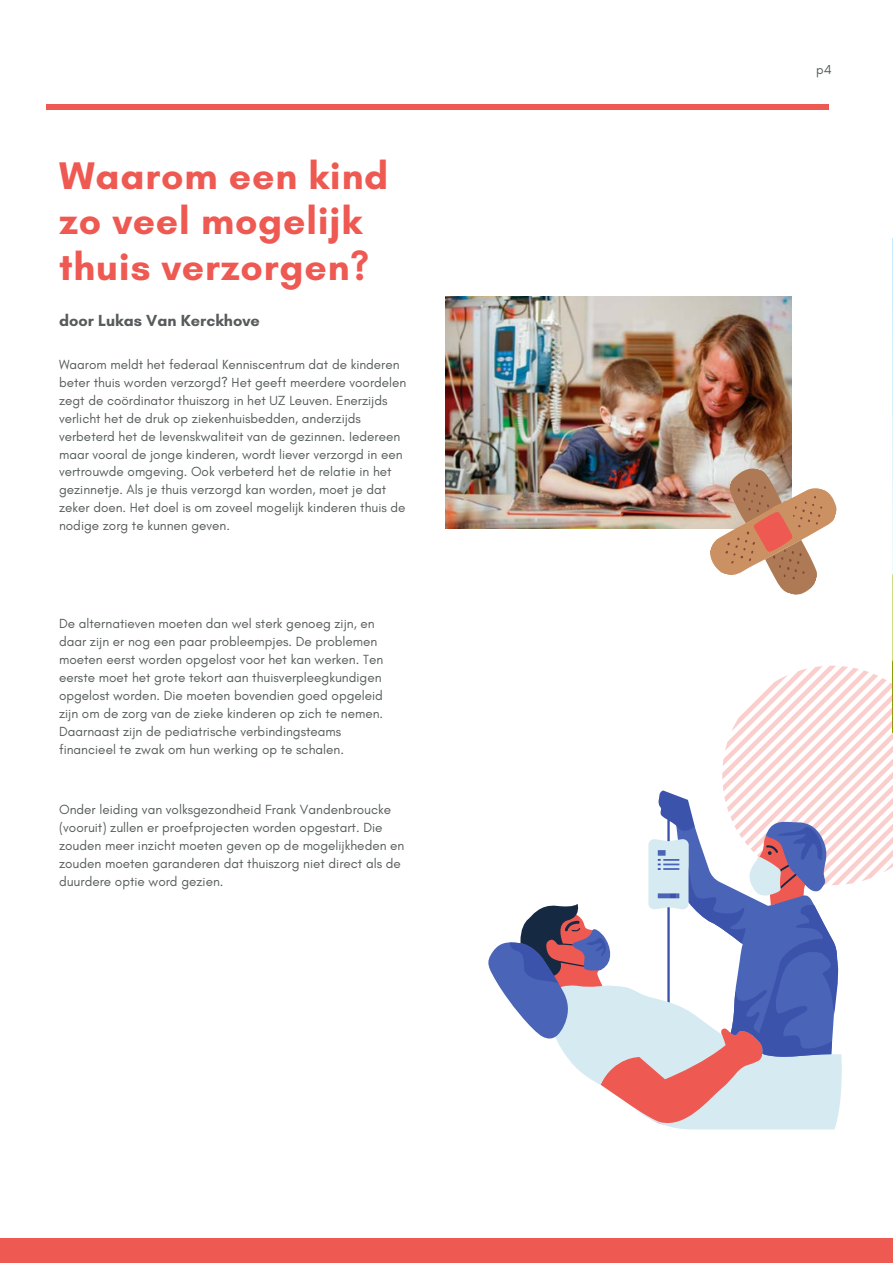
<style>
.page{position:relative;width:893px;height:1264px;background:#fff}
.page>*{position:absolute;margin:0;border:0;box-sizing:border-box;transform-origin:0 0}
.t1{font:700 39.15px/45.6px "Glacial Indifference";letter-spacing:.02em;color:#ee5952}
.t2{font:700 16.35px "Glacial Indifference";color:#565b5b}
.t3{font:13.5px/18px "Glacial Indifference";color:#565b5b}
.t4{font:13.2px "Glacial Indifference";color:#565b5b}
</style>
<div class="page">
<img style="left:892px;top:238px;width:1px;height:495px">
<div style="left:0;top:1237px;width:892px;height:25px;background:#ee5952"></div>
<div style="left:46px;top:104px;width:782px;height:6px;background:#ee5952"></div>
<img style="left:445px;top:297px;width:346px;height:231px">
<svg style="left:704px;top:462px;width:133px;height:133px"></svg>
<svg style="left:722px;top:665px;width:170px;height:220px"></svg>
<svg style="left:569px;top:834px;width:272px;height:295px;fill:#d6eaf2"></svg>
<svg style="left:488px;top:942px;width:351px;height:117px"></svg>
<svg style="left:509px;top:790px;width:331px;height:266px"></svg>
<h1 class="t1" style="left:59px;top:152px;width:331px">Waarom een kind zo veel mogelijk thuis verzorgen?</h1>
<p class="t2" style="left:59px;top:310px;width:202px">door Lukas Van Kerckhove</p>
<p class="t3" style="left:59px;top:355px;width:349px">Waarom meldt het federaal Kenniscentrum dat de kinderen beter thuis worden verzorgd? Het geeft meerdere voordelen zegt de coördinator thuiszorg in het UZ Leuven. Enerzijds verlicht het de druk op ziekenhuisbedden, anderzijds verbeterd het de levenskwaliteit van de gezinnen. Iedereen maar vooral de jonge kinderen, wordt liever verzorgd in een vertrouwde omgeving. Ook verbeterd het de relatie in het gezinnetje. Als je thuis verzorgd kan worden, moet je dat zeker doen. Het doel is om zoveel mogelijk kinderen thuis de nodige zorg te kunnen geven.</p>
<p class="t3" style="left:59px;top:614px;width:325px">De alternatieven moeten dan wel sterk genoeg zijn, en daar zijn er nog een paar probleempjes. De problemen moeten eerst worden opgelost voor het kan werken. Ten eerste moet het grote tekort aan thuisverpleegkundigen opgelost worden. Die moeten bovendien goed opgeleid zijn om de zorg van de zieke kinderen op zich te nemen.<br>Daarnaast zijn de pediatrische verbindingsteams financieel te zwak om hun werking op te schalen.</p>
<p class="t3" style="left:59px;top:800px;width:347px">Onder leiding van volksgezondheid Frank Vandenbroucke (vooruit) zullen er proefprojecten worden opgestart. Die zouden meer inzicht moeten geven op de mogelijkheden en zouden moeten garanderen dat thuiszorg niet direct als de duurdere optie word gezien.</p>
<p class="t4" style="left:816px;top:61px;width:17px">p4</p>
</div>
